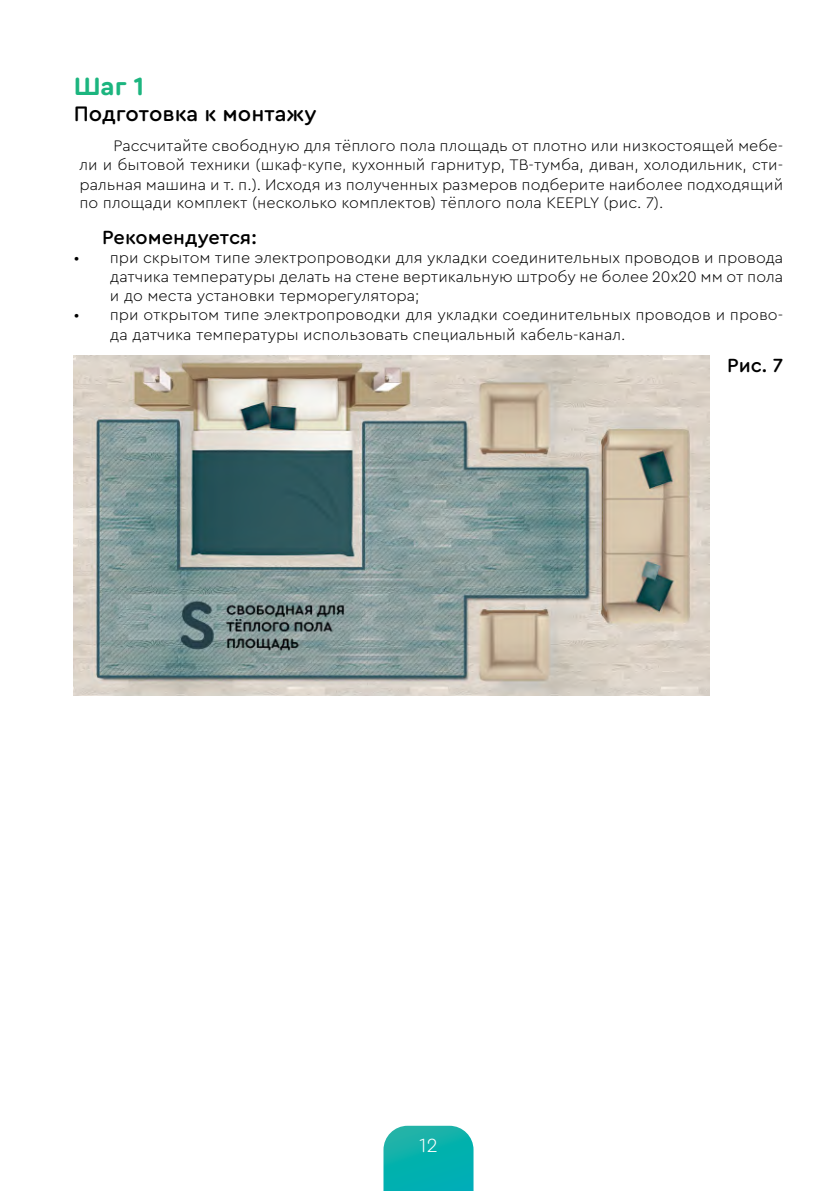
<style>
.page{position:relative;width:840px;height:1191px;background:#fff}
.page>*{position:absolute;margin:0;border:0;box-sizing:border-box;transform-origin:0 0}
.t1{font:700 26px "Cera Round Pro";color:#1cb57f}
.t2{font:500 22px "Cera Round Pro";color:#000}
.t3{font:500 20px "Cera Round Pro";color:#000}
.t4{font:300 20px "Cera Round Pro DEMO";color:#fff}
.t5{font:300 16px/18.8px "Cera Round Pro";color:#000;text-align:justify}
</style>
<div class="page">
<svg style="left:383px;top:1125px;width:90px;height:66px;background:#16b5b2"></svg>
<img style="left:74px;top:355px;width:635px;height:341px">
<h1 class="t1" style="left:74px;top:68px;width:72px">Шаг 1</h1>
<h2 class="t2" style="left:74px;top:99px;width:244px">Подготовка к монтажу</h2>
<p class="t5" style="left:79px;top:136px;width:705px;text-indent:34px">Рассчитайте свободную для тёплого пола площадь от плотно или низкостоящей мебе&shy;ли и бытовой техники (шкаф-купе, кухонный гарнитур, ТВ-тумба, диван, холодильник, сти&shy;ральная машина и т. п.). Исходя из полученных размеров подберите наиболее подходящий по площади комплект (несколько комплектов) тёплого пола KEEPLY (рис. 7).</p>
<p class="t3" style="left:102px;top:223px;width:156px">Рекомендуется:</p>
<p class="t5" style="left:110px;top:247px;width:674px;text-indent:-36px">• при скрытом типе электропроводки для укладки соединительных проводов и провода датчика температуры делать на стене вертикальную штробу не более 20х20 мм от пола и до места установки терморегулятора;</p>
<p class="t5" style="left:110px;top:305px;width:674px;text-indent:-36px">• при открытом типе электропроводки для укладки соединительных проводов и прово&shy;да датчика температуры использовать специальный кабель-канал.</p>
<p class="t3" style="left:726px;top:351px;width:57px">Рис. 7</p>
<p class="t4" style="left:419px;top:1136px;width:20px">12</p>
</div>
